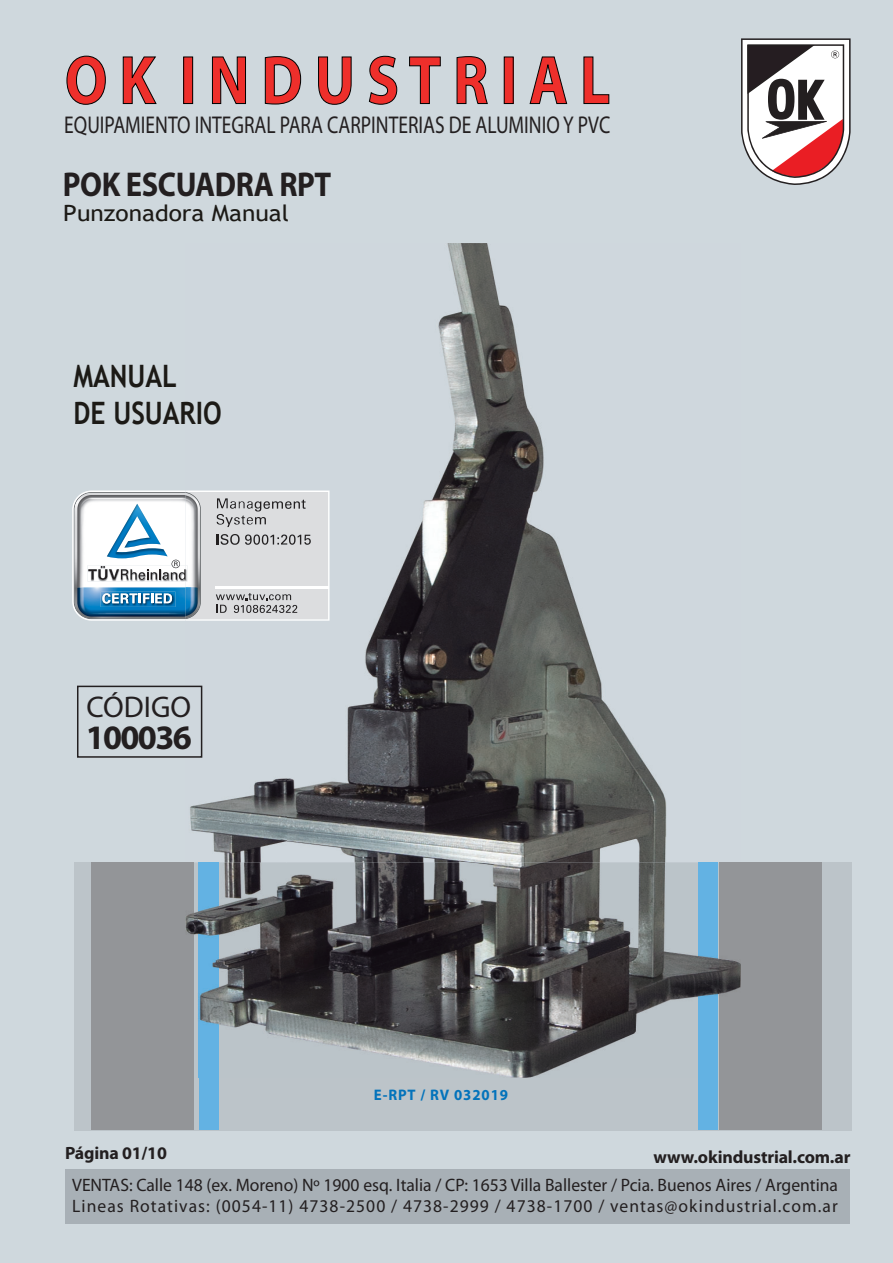
<style>
.page{position:relative;width:893px;height:1263px;background:#cfd8dd}
.page>*{position:absolute;margin:0;border:0;box-sizing:border-box;transform-origin:0 0}
.t1{font:700 69.15px "Myriad Pro";color:#ee2f2b;scale:.86 1}
.t2{font:700 34.5px "Myriad Pro";letter-spacing:-.015em;color:#231f20;scale:.89 1}
.t3{font:700 34.35px "Myriad Pro";letter-spacing:-.05em;color:#231f20}
.t4{font:700 30.9px/37px "Trebuchet MS";color:#1c1a16;scale:.86 1}
.t5{font:30px "Myriad Pro";color:#231f20}
.t6{font:24.3px "Myriad Pro";color:#231f20;scale:.8 1}
.t7{font:22.5px "Trebuchet MS";color:#1c1a16;scale:1.09 1}
.t8{font:18px/21.6px "Myriad Pro";color:#231f20}
.t9{font:700 17.85px "Myriad Pro";letter-spacing:-.01em;color:#231f20}
.t10{font:700 15.3px "Myriad Pro";letter-spacing:.06em;color:#0373bb}
</style>
<div class="page">
<div style="left:74px;top:863px;width:777px;height:268px;background:#bcc4c9"></div>
<svg style="left:66px;top:55px;width:40px;height:50px"></svg>
<svg style="left:122px;top:56px;width:35px;height:48px"></svg>
<div style="left:183px;top:57px;width:10px;height:47px;border:1px solid #000"></div>
<svg style="left:212px;top:56px;width:34px;height:49px"></svg>
<svg style="left:264px;top:56px;width:37px;height:49px"></svg>
<svg style="left:318px;top:56px;width:34px;height:49px"></svg>
<svg style="left:368px;top:56px;width:29px;height:49px"></svg>
<svg style="left:409px;top:56px;width:32px;height:48px"></svg>
<svg style="left:456px;top:56px;width:32px;height:48px"></svg>
<div style="left:504px;top:57px;width:10px;height:47px;border:1px solid #000"></div>
<svg style="left:529px;top:56px;width:39px;height:48px"></svg>
<svg style="left:583px;top:56px;width:26px;height:48px"></svg>
<div style="left:65px;top:1169px;width:784px;height:55px;background:#a8b0b6"></div>
<div style="left:698px;top:862px;width:20px;height:268px;background:#63b2e3"></div>
<div style="left:199px;top:862px;width:19px;height:268px;background:#63b2e3"></div>
<div style="left:719px;top:862px;width:102px;height:268px;background:#939598"></div>
<div style="left:91px;top:862px;width:103px;height:268px;background:#939598"></div>
<svg style="left:741px;top:38px;width:109px;height:147px;background:#b8a2a4"></svg>
<img style="left:186px;top:243px;width:358px;height:265px">
<img style="left:287px;top:508px;width:380px;height:354px">
<img style="left:186px;top:685px;width:101px;height:177px">
<img style="left:186px;top:862px;width:512px;height:216px">
<img style="left:698px;top:862px;width:43px;height:135px">
<img style="left:199px;top:862px;width:19px;height:216px">
<img style="left:186px;top:401px;width:35px;height:23px">
<img style="left:187px;top:491px;width:142px;height:130px">
<div style="left:201px;top:492px;width:127px;height:127px;background:#dcdddf"></div>
<img style="left:216px;top:587px;width:112px;height:1px">
<img style="left:187px;top:492px;width:14px;height:127px">
<svg style="left:72px;top:491px;width:115px;height:130px;background:#adc5d5"></svg>
<svg style="left:216px;top:593px;width:81px;height:20px"></svg>
<svg style="left:225px;top:517px;width:8px;height:10px"></svg>
<svg style="left:255px;top:500px;width:51px;height:24px"></svg>
<svg style="left:217px;top:534px;width:94px;height:11px"></svg>
<img style="left:217px;top:498px;width:36px;height:11px">
<div style="left:77px;top:686px;width:125px;height:72px;border:2px solid #231f20"></div>
<h1 class="t1" style="left:65px;top:35px;width:636px">O K I N D U S T R I A L</h1>
<h3 class="t6" style="left:64px;top:110px;width:684px">EQUIPAMIENTO INTEGRAL PARA CARPINTERIAS DE ALUMINIO Y PVC</h3>
<h2 class="t2" style="left:63px;top:162px;width:303px">POK ESCUADRA RPT</h2>
<p class="t7" style="left:63px;top:199px;width:209px">Punzonadora Manual</p>
<h3 class="t4" style="left:73px;top:357px;width:174px">MANUAL<br>DE USUARIO</h3>
<h3 class="t5" style="left:86px;top:689px;width:106px">CÓDIGO</h3>
<h3 class="t3" style="left:86px;top:715px;width:108px">100036</h3>
<p class="t10" style="left:374px;top:1085px;width:136px">E-RPT / RV 032019</p>
<p class="t9" style="left:65px;top:1142px;width:103px">Página 01/10</p>
<p class="t8" style="left:72px;top:1174px;width:767px">VENTAS: Calle 148 (ex. Moreno) Nº 1900 esq. Italia / CP: 1653 Villa Ballester / Pcia. Buenos Aires / Argentina<br>Lineas Rotativas: (0054-11) 4738-2500 / 4738-2999 / 4738-1700 / ventas@okindustrial.com.ar</p>
<p class="t9" style="left:653px;top:1145px;width:198px">www.okindustrial.com.ar</p>
</div>
